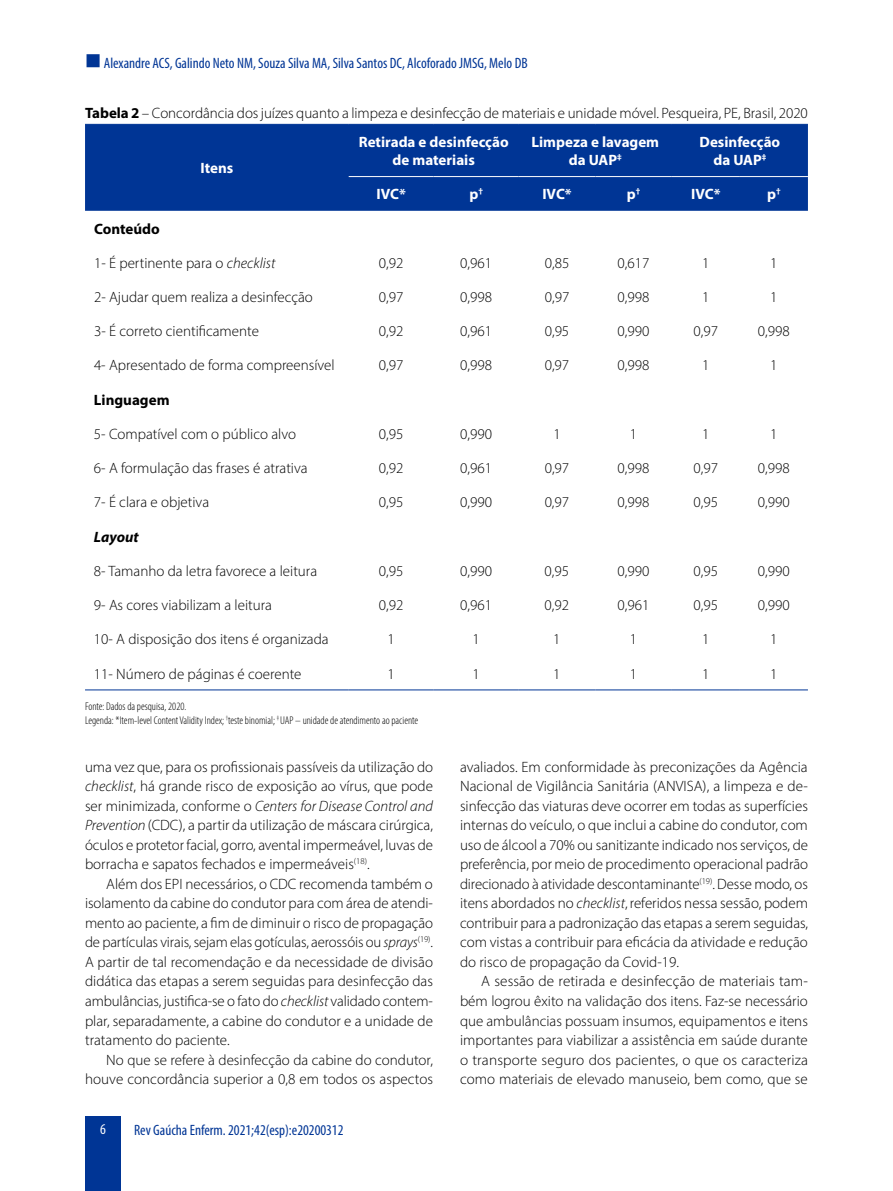
<style>
.page{position:relative;width:893px;height:1191px;background:#fff}
.page>*{position:absolute;margin:0;border:0;box-sizing:border-box;transform-origin:0 0}
.t1{font:300 15px/19.5px "Myriad Pro";color:#000;text-align:justify}
.t2{font:condensed 15px "Myriad Pro";color:#003595}
.t3{font:700 15px/18px "Myriad Pro";color:#fff;text-align:center}
.t4{font:700 15px "Myriad Pro";color:#000}
.t5{font:italic 700 15px "Myriad Pro";color:#000}
.t6{font:condensed 15px "Myriad Pro";color:#fff}
.t7{font:300 condensed 11.25px/13.5px "Myriad Pro";color:#000}
.s1{font-weight:700}
.s2{font-style:italic}
</style>
<div class="page">
<div style="left:85px;top:1116px;width:36px;height:75px;background:#003595"></div>
<div style="left:85px;top:125px;width:723px;height:86px;background:#003595"></div>
<hr style="left:85px;top:124px;width:264px;height:1px;background:#003595">
<hr style="left:349px;top:124px;width:85px;height:1px;background:#003595">
<hr style="left:434px;top:124px;width:85px;height:1px;background:#003595">
<hr style="left:519px;top:124px;width:76px;height:1px;background:#003595">
<hr style="left:595px;top:124px;width:77px;height:1px;background:#003595">
<hr style="left:672px;top:124px;width:68px;height:1px;background:#003595">
<hr style="left:740px;top:124px;width:68px;height:1px;background:#003595">
<hr style="left:85px;top:689px;width:264px;height:1px;background:#003595">
<hr style="left:349px;top:689px;width:85px;height:1px;background:#003595">
<hr style="left:434px;top:689px;width:85px;height:1px;background:#003595">
<hr style="left:519px;top:689px;width:76px;height:1px;background:#003595">
<hr style="left:595px;top:689px;width:77px;height:1px;background:#003595">
<hr style="left:672px;top:689px;width:68px;height:1px;background:#003595">
<hr style="left:740px;top:689px;width:68px;height:1px;background:#003595">
<hr style="left:349px;top:176px;width:85px;height:1px;background:#fff">
<hr style="left:434px;top:176px;width:85px;height:1px;background:#fff">
<hr style="left:519px;top:176px;width:76px;height:1px;background:#fff">
<hr style="left:595px;top:176px;width:77px;height:1px;background:#fff">
<hr style="left:672px;top:176px;width:68px;height:1px;background:#fff">
<hr style="left:740px;top:176px;width:68px;height:1px;background:#fff">
<p class="t2" style="left:104px;top:54px;width:425px">Alexandre ACS, Galindo Neto NM, Souza Silva MA, Silva Santos DC, Alcoforado JMSG, Melo DB</p>
<p class="t1" style="left:85px;top:103px;width:724px"><span class="s1">Tabela 2</span> – Concordância dos juízes quanto a limpeza e desinfecção de materiais e unidade móvel. Pesqueira, PE, Brasil, 2020</p>
<p class="t3" style="left:200px;top:159px;width:35px">Itens</p>
<p class="t3" style="left:359px;top:132px;width:151px">Retirada e desinfecção de materiais</p>
<p class="t3" style="left:531px;top:132px;width:129px">Limpeza e lavagem da UAP<sup>‡</sup></p>
<p class="t3" style="left:700px;top:132px;width:82px">Desinfecção da UAP<sup>‡</sup></p>
<p class="t3" style="left:376px;top:185px;width:31px">IVC*</p>
<p class="t3" style="left:469px;top:185px;width:15px">p<sup>†</sup></p>
<p class="t3" style="left:542px;top:185px;width:31px">IVC*</p>
<p class="t3" style="left:627px;top:185px;width:15px">p<sup>†</sup></p>
<p class="t3" style="left:691px;top:185px;width:31px">IVC*</p>
<p class="t3" style="left:767px;top:185px;width:15px">p<sup>†</sup></p>
<p class="t4" style="left:94px;top:219px;width:67px">Conteúdo</p>
<p class="t1" style="left:94px;top:253px;width:183px">1- É pertinente para o <span class="s2">checklist</span></p>
<p class="t1" style="left:379px;top:253px;width:26px">0,92</p>
<p class="t1" style="left:460px;top:253px;width:33px">0,961</p>
<p class="t1" style="left:545px;top:253px;width:26px">0,85</p>
<p class="t1" style="left:618px;top:253px;width:33px">0,617</p>
<p class="t1" style="left:702px;top:253px;width:9px">1</p>
<p class="t1" style="left:770px;top:253px;width:9px">1</p>
<p class="t1" style="left:94px;top:287px;width:220px">2- Ajudar quem realiza a desinfecção</p>
<p class="t1" style="left:379px;top:287px;width:26px">0,97</p>
<p class="t1" style="left:460px;top:287px;width:33px">0,998</p>
<p class="t1" style="left:545px;top:287px;width:26px">0,97</p>
<p class="t1" style="left:618px;top:287px;width:33px">0,998</p>
<p class="t1" style="left:702px;top:287px;width:9px">1</p>
<p class="t1" style="left:770px;top:287px;width:9px">1</p>
<p class="t1" style="left:94px;top:321px;width:166px">3- É correto cientificamente</p>
<p class="t1" style="left:379px;top:321px;width:26px">0,92</p>
<p class="t1" style="left:460px;top:321px;width:33px">0,961</p>
<p class="t1" style="left:545px;top:321px;width:26px">0,95</p>
<p class="t1" style="left:618px;top:321px;width:33px">0,990</p>
<p class="t1" style="left:694px;top:321px;width:26px">0,97</p>
<p class="t1" style="left:758px;top:321px;width:33px">0,998</p>
<p class="t1" style="left:94px;top:355px;width:242px">4- Apresentado de forma compreensível</p>
<p class="t1" style="left:379px;top:355px;width:26px">0,97</p>
<p class="t1" style="left:460px;top:355px;width:33px">0,998</p>
<p class="t1" style="left:545px;top:355px;width:26px">0,97</p>
<p class="t1" style="left:618px;top:355px;width:33px">0,998</p>
<p class="t1" style="left:702px;top:355px;width:9px">1</p>
<p class="t1" style="left:770px;top:355px;width:9px">1</p>
<p class="t4" style="left:94px;top:390px;width:77px">Linguagem</p>
<p class="t1" style="left:94px;top:424px;width:204px">5- Compatível com o público alvo</p>
<p class="t1" style="left:379px;top:424px;width:26px">0,95</p>
<p class="t1" style="left:460px;top:424px;width:33px">0,990</p>
<p class="t1" style="left:553px;top:424px;width:9px">1</p>
<p class="t1" style="left:630px;top:424px;width:9px">1</p>
<p class="t1" style="left:702px;top:424px;width:9px">1</p>
<p class="t1" style="left:770px;top:424px;width:9px">1</p>
<p class="t1" style="left:94px;top:458px;width:215px">6- A formulação das frases é atrativa</p>
<p class="t1" style="left:379px;top:458px;width:26px">0,92</p>
<p class="t1" style="left:460px;top:458px;width:33px">0,961</p>
<p class="t1" style="left:545px;top:458px;width:26px">0,97</p>
<p class="t1" style="left:618px;top:458px;width:33px">0,998</p>
<p class="t1" style="left:693px;top:458px;width:26px">0,97</p>
<p class="t1" style="left:758px;top:458px;width:33px">0,998</p>
<p class="t1" style="left:94px;top:492px;width:117px">7- É clara e objetiva</p>
<p class="t1" style="left:379px;top:492px;width:26px">0,95</p>
<p class="t1" style="left:460px;top:492px;width:33px">0,990</p>
<p class="t1" style="left:545px;top:492px;width:26px">0,97</p>
<p class="t1" style="left:617px;top:492px;width:33px">0,998</p>
<p class="t1" style="left:693px;top:492px;width:26px">0,95</p>
<p class="t1" style="left:758px;top:492px;width:33px">0,990</p>
<p class="t5" style="left:94px;top:527px;width:46px">Layout</p>
<p class="t1" style="left:94px;top:561px;width:225px">8- Tamanho da letra favorece a leitura</p>
<p class="t1" style="left:379px;top:561px;width:26px">0,95</p>
<p class="t1" style="left:460px;top:561px;width:33px">0,990</p>
<p class="t1" style="left:545px;top:561px;width:26px">0,95</p>
<p class="t1" style="left:617px;top:561px;width:33px">0,990</p>
<p class="t1" style="left:693px;top:561px;width:26px">0,95</p>
<p class="t1" style="left:758px;top:561px;width:33px">0,990</p>
<p class="t1" style="left:94px;top:595px;width:180px">9- As cores viabilizam a leitura</p>
<p class="t1" style="left:379px;top:595px;width:26px">0,92</p>
<p class="t1" style="left:460px;top:595px;width:33px">0,961</p>
<p class="t1" style="left:545px;top:595px;width:26px">0,92</p>
<p class="t1" style="left:617px;top:595px;width:33px">0,961</p>
<p class="t1" style="left:693px;top:595px;width:26px">0,95</p>
<p class="t1" style="left:758px;top:595px;width:33px">0,990</p>
<p class="t1" style="left:94px;top:629px;width:236px">10- A disposição dos itens é organizada</p>
<p class="t1" style="left:387px;top:629px;width:9px">1</p>
<p class="t1" style="left:472px;top:629px;width:9px">1</p>
<p class="t1" style="left:553px;top:629px;width:9px">1</p>
<p class="t1" style="left:630px;top:629px;width:9px">1</p>
<p class="t1" style="left:702px;top:629px;width:9px">1</p>
<p class="t1" style="left:770px;top:629px;width:9px">1</p>
<p class="t1" style="left:94px;top:663px;width:209px">11- Número de páginas é coerente</p>
<p class="t1" style="left:387px;top:663px;width:9px">1</p>
<p class="t1" style="left:472px;top:663px;width:9px">1</p>
<p class="t1" style="left:553px;top:663px;width:9px">1</p>
<p class="t1" style="left:630px;top:663px;width:9px">1</p>
<p class="t1" style="left:702px;top:663px;width:9px">1</p>
<p class="t1" style="left:770px;top:663px;width:9px">1</p>
<p class="t7" style="left:85px;top:699px;width:335px">Fonte: Dados da pesquisa, 2020.<br>Legenda: *Item-level Content Validity Index; <sup>†</sup>teste binomial; <sup>‡</sup> UAP – unidade de atendimento ao paciente</p>
<p class="t1" style="left:85px;top:756px;width:350px">uma vez que, para os profissionais passíveis da utilização do <span class="s2">checklist</span>, há grande risco de exposição ao vírus, que pode ser minimizada, conforme o <span class="s2">Centers for Disease Control and Prevention</span> (CDC), a partir da utilização de máscara cirúrgica, óculos e protetor facial, gorro, avental impermeável, luvas de borracha e sapatos fechados e impermeáveis<sup>(18)</sup>.</p>
<p class="t1" style="left:85px;top:874px;width:350px;text-indent:21px">Além dos EPI necessários, o CDC recomenda também o isolamento da cabine do condutor para com área de atendi&shy;mento ao paciente, a fim de diminuir o risco de propagação de partículas virais, sejam elas gotículas, aerossóis ou <span class="s2">sprays</span><sup>(19)</sup>.<br>A partir de tal recomendação e da necessidade de divisão didática das etapas a serem seguidas para desinfecção das ambulâncias, justifica-se o fato do <span class="s2">checklist</span> validado contem&shy;plar, separadamente, a cabine do condutor e a unidade de tratamento do paciente.</p>
<p class="t1" style="left:85px;top:1049px;width:349px;text-align:right">No que se refere à desinfecção da cabine do condutor, houve concordância superior a 0,8 em todos os aspectos</p>
<p class="t6" style="left:100px;top:1120px;width:7px">6</p>
<p class="t2" style="left:134px;top:1121px;width:211px">Rev Gaúcha Enferm. 2021;42(esp):e20200312</p>
<p class="t1" style="left:460px;top:756px;width:350px">avaliados. Em conformidade às preconizações da Agência Nacional de Vigilância Sanitária (ANVISA), a limpeza e de&shy;sinfecção das viaturas deve ocorrer em todas as superfícies internas do veículo, o que inclui a cabine do condutor, com uso de álcool a 70% ou sanitizante indicado nos serviços, de preferência, por meio de procedimento operacional padrão direcionado à atividade descontaminante<sup>(19)</sup>. Desse modo, os itens abordados no <span class="s2">checklist</span>,referidos nessa sessão, podem contribuir para a padronização das etapas a serem seguidas, com vistas a contribuir para eficácia da atividade e redução do risco de propagação da Covid-19.</p>
<p class="t1" style="left:460px;top:971px;width:350px;text-indent:21px">A sessão de retirada e desinfecção de materiais tam&shy;bém logrou êxito na validação dos itens. Faz-se necessário que ambulâncias possuam insumos, equipamentos e itens importantes para viabilizar a assistência em saúde durante o transporte seguro dos pacientes, o que os caracteriza como materiais de elevado manuseio, bem como, que se</p>
</div>
